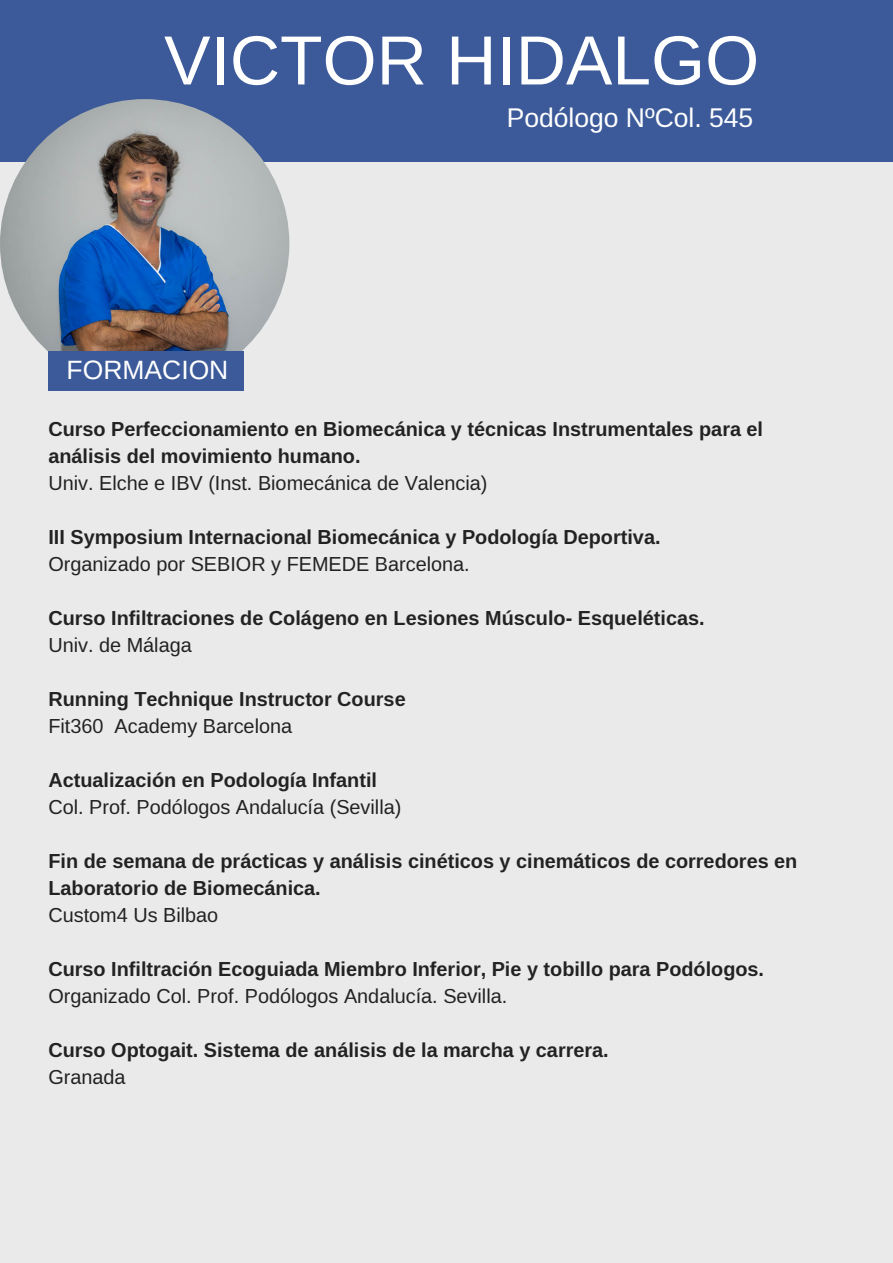
<style>
.page{position:relative;width:893px;height:1263px;background:#eaeaea}
.page>*{position:absolute;margin:0;border:0;box-sizing:border-box;transform-origin:0 0}
.t1{font:69.6px "Libra Sans";color:#fff}
.t2{font:26.55px "Libra Sans";color:#fff}
.t3{font:26.55px "Arimo";color:#fff}
.t4{font:700 19.8px/27px "Libra Sans";color:#222}
.t5{font:19.8px "Libra Sans";color:#222}
</style>
<div class="page">
<div style="left:0;top:0;width:893px;height:162px;background:#3c5a99"></div>
<img style="left:0;top:99px;width:289px;height:289px;border-radius:50%">
<div style="left:48px;top:351px;width:196px;height:40px;background:#3c5a99"></div>
<h1 class="t1" style="left:164px;top:21px;width:597px">VICTOR HIDALGO</h1>
<h2 class="t2" style="left:507px;top:103px;width:248px">Podólogo NºCol. 545</h2>
<h2 class="t3" style="left:67px;top:355px;width:163px">FORMACION</h2>
<p class="t4" style="left:48px;top:415px;width:716px">Curso Perfeccionamiento en Biomecánica y técnicas Instrumentales para el análisis del movimiento humano.</p>
<p class="t5" style="left:48px;top:472px;width:440px">Univ. Elche e IBV (Inst. Biomecánica de Valencia)</p>
<p class="t4" style="left:48px;top:523px;width:614px">III Symposium Internacional Biomecánica y Podología Deportiva.</p>
<p class="t5" style="left:48px;top:553px;width:423px">Organizado por SEBIOR y FEMEDE Barcelona.</p>
<p class="t4" style="left:48px;top:605px;width:658px">Curso Infiltraciones de Colágeno en Lesiones Músculo- Esqueléticas.</p>
<p class="t5" style="left:48px;top:634px;width:145px">Univ. de Málaga</p>
<p class="t4" style="left:48px;top:686px;width:359px">Running Technique Instructor Course</p>
<p class="t5" style="left:48px;top:715px;width:245px">Fit360 Academy Barcelona</p>
<p class="t4" style="left:48px;top:767px;width:330px">Actualización en Podología Infantil</p>
<p class="t5" style="left:48px;top:796px;width:354px">Col. Prof. Podólogos Andalucía (Sevilla)</p>
<p class="t4" style="left:48px;top:848px;width:750px">Fin de semana de prácticas y análisis cinéticos y cinemáticos de corredores en<br>Laboratorio de Biomecánica.</p>
<p class="t5" style="left:48px;top:904px;width:171px">Custom4 Us Bilbao</p>
<p class="t4" style="left:48px;top:956px;width:717px">Curso Infiltración Ecoguiada Miembro Inferior, Pie y tobillo para Podólogos.</p>
<p class="t5" style="left:48px;top:985px;width:460px">Organizado Col. Prof. Podólogos Andalucía. Sevilla.</p>
<p class="t4" style="left:48px;top:1037px;width:562px">Curso Optogait. Sistema de análisis de la marcha y carrera.</p>
<p class="t5" style="left:48px;top:1066px;width:79px">Granada</p>
</div>
